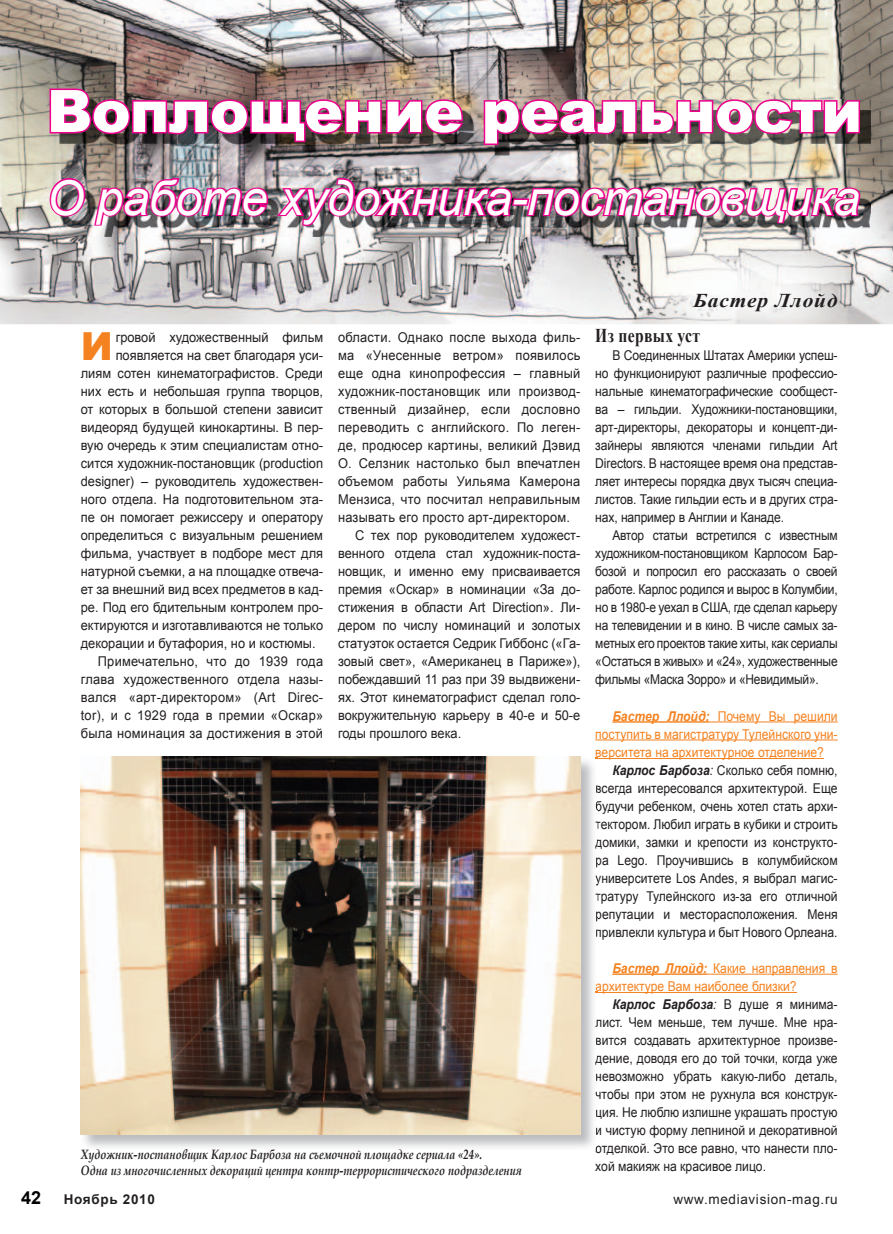
<style>
.page{position:relative;width:893px;height:1234px;background:#fff}
.page>*{position:absolute;margin:0;border:0;box-sizing:border-box;transform-origin:0 0}
.t1{font:900 58.5px "Arial";letter-spacing:-.01em;color:#fff}
.t2{font:italic 48px "Arial";letter-spacing:-.01em;color:#fff}
.t3{font:900 38.7px "Arial";color:#f58220}
.t4{font:700 19.5px "Times New Roman";letter-spacing:.02em;color:#231f20;scale:.8 1}
.t5{font:italic 700 19.5px "Times New Roman";letter-spacing:.04em;color:#231f20;scale:1.1 1}
.t6{font:700 18px "Arial";color:#000}
.t7{font:13.5px/18px "Arial";color:#231f20;text-align:justify;scale:.9 1}
.t8{font:13.5px "Arial";color:#231f20;scale:.95 1}
.t9{font:13.5px "Arial";letter-spacing:.02em;color:#231f20;scale:.95 1}
.t10{font:13.5px/18px "Arial";color:#231f20;text-align:justify;scale:.89 1}
.t11{font:13.5px/18px "Arial";color:#f58220;text-align:justify;scale:.9 1}
.t12{font:italic 700 13.5px/16.2px "Book Antiqua";color:#231f20;scale:.8 1}
.t13{font:13.5px "Arial";letter-spacing:.05em;color:#231f20}
.t14{font:700 13.5px "Arial";letter-spacing:.05em;color:#231f20}
.s1{font-weight:700;font-style:italic}
.s2{font-style:italic}
</style>
<div class="page">
<img style="left:0;top:0;width:893px;height:324px">
<hr style="left:612px;top:721px;width:98px;height:1px;background:#f58220">
<hr style="left:710px;top:721px;width:128px;height:1px;background:#f58220">
<hr style="left:595px;top:739px;width:243px;height:1px;background:#f58220">
<hr style="left:595px;top:757px;width:229px;height:1px;background:#f58220">
<hr style="left:612px;top:973px;width:95px;height:1px;background:#f58220">
<hr style="left:707px;top:973px;width:131px;height:1px;background:#f58220">
<hr style="left:595px;top:991px;width:202px;height:1px;background:#f58220">
<img style="left:60px;top:99px;width:811px;height:137px">
<img style="left:48px;top:87px;width:418px;height:57px">
<img style="left:482px;top:97px;width:379px;height:49px">
<img style="left:48px;top:170px;width:814px;height:57px">
<svg style="left:596px;top:785px;width:1px;height:38px"></svg>
<svg style="left:595px;top:839px;width:2px;height:100px"></svg>
<svg style="left:595px;top:1037px;width:2px;height:113px"></svg>
<img style="left:81px;top:756px;width:499px;height:377px">
<h1 class="t1" style="left:47px;top:69px;width:817px">Воплощение реальности</h1>
<h2 class="t2" style="left:47px;top:166px;width:815px">О работе художника-постановщика</h2>
<h3 class="t3" style="left:81px;top:318px;width:34px">И</h3>
<p class="t8" style="left:116px;top:328px;width:220px">гровой художественный фильм</p>
<p class="t8" style="left:116px;top:346px;width:220px">появляется на свет благодаря уси-</p>
<p class="t8" style="left:81px;top:364px;width:257px">лиям сотен кинематографистов. Среди</p>
<p class="t8" style="left:81px;top:382px;width:257px">них есть и небольшая группа творцов,</p>
<p class="t8" style="left:81px;top:400px;width:257px">от которых в большой степени зависит</p>
<p class="t8" style="left:81px;top:418px;width:257px">видеоряд будущей кинокартины. В пер-</p>
<p class="t8" style="left:81px;top:436px;width:257px">вую очередь к этим специалистам отно-</p>
<p class="t8" style="left:81px;top:454px;width:257px">сится художник-постановщик (production</p>
<p class="t8" style="left:81px;top:472px;width:257px">designer) – руководитель художествен-</p>
<p class="t8" style="left:81px;top:490px;width:257px">ного отдела. На подготовительном эта-</p>
<p class="t8" style="left:81px;top:508px;width:257px">пе он помогает режиссеру и оператору</p>
<p class="t8" style="left:81px;top:526px;width:257px">определиться с визуальным решением</p>
<p class="t8" style="left:81px;top:544px;width:257px">фильма, участвует в подборе мест для</p>
<p class="t8" style="left:81px;top:562px;width:257px">натурной съемки, а на площадке отвеча-</p>
<p class="t8" style="left:81px;top:580px;width:257px">ет за внешний вид всех предметов в кад-</p>
<p class="t8" style="left:81px;top:598px;width:257px">ре. Под его бдительным контролем про-</p>
<p class="t8" style="left:81px;top:616px;width:257px">ектируются и изготавливаются не только</p>
<p class="t8" style="left:81px;top:634px;width:249px">декорации и бутафория, но и костюмы.</p>
<p class="t9" style="left:98px;top:652px;width:239px">Примечательно, что до 1939 года</p>
<p class="t9" style="left:81px;top:670px;width:257px">глава художественного отдела назы-</p>
<p class="t9" style="left:81px;top:688px;width:257px">вался «арт-директором» (Art Direc-</p>
<p class="t9" style="left:81px;top:706px;width:257px">tor), и с 1929 года в премии «Оскар»</p>
<p class="t9" style="left:81px;top:724px;width:257px">была номинация за достижения в этой</p>
<p class="t9" style="left:338px;top:328px;width:257px">области. Однако после выхода филь-</p>
<p class="t9" style="left:338px;top:346px;width:257px">ма «Унесенные ветром» появилось</p>
<p class="t9" style="left:338px;top:364px;width:257px">еще одна кинопрофессия – главный</p>
<p class="t9" style="left:338px;top:382px;width:257px">художник-постановщик или производ-</p>
<p class="t9" style="left:338px;top:400px;width:257px">ственный дизайнер, если дословно</p>
<p class="t9" style="left:338px;top:418px;width:257px">переводить с английского. По леген-</p>
<p class="t9" style="left:338px;top:436px;width:257px">де, продюсер картины, великий Дэвид</p>
<p class="t9" style="left:338px;top:454px;width:257px">О. Селзник настолько был впечатлен</p>
<p class="t9" style="left:338px;top:472px;width:257px">объемом работы Уильяма Камерона</p>
<p class="t9" style="left:338px;top:490px;width:257px">Мензиса, что посчитал неправильным</p>
<p class="t9" style="left:338px;top:508px;width:246px">называть его просто арт-директором.</p>
<p class="t8" style="left:355px;top:526px;width:239px">С тех пор руководителем художест-</p>
<p class="t8" style="left:338px;top:544px;width:257px">венного отдела стал художник-поста-</p>
<p class="t8" style="left:338px;top:562px;width:257px">новщик, и именно ему присваивается</p>
<p class="t8" style="left:338px;top:580px;width:257px">премия «Оскар» в номинации «За до-</p>
<p class="t8" style="left:338px;top:598px;width:257px">стижения в области Art Direction». Ли-</p>
<p class="t8" style="left:338px;top:616px;width:257px">дером по числу номинаций и золотых</p>
<p class="t8" style="left:338px;top:634px;width:257px">статуэток остается Седрик Гиббонс («Га-</p>
<p class="t8" style="left:338px;top:652px;width:257px">зовый свет», «Американец в Париже»),</p>
<p class="t8" style="left:338px;top:670px;width:257px">побеждавший 11 раз при 39 выдвижени-</p>
<p class="t8" style="left:338px;top:688px;width:257px">ях. Этот кинематографист сделал голо-</p>
<p class="t8" style="left:338px;top:706px;width:257px">вокружительную карьеру в 40-е и 50-е</p>
<p class="t8" style="left:338px;top:724px;width:131px">годы прошлого века.</p>
<p class="t12" style="left:81px;top:1145px;width:553px">Художник-постановщик Карлос Барбоза на съемочной площадке сериала «24».<br>Одна из многочисленных декораций центра контр-террористического подразделения</p>
<h3 class="t5" style="left:693px;top:286px;width:133px">Бастер Ллойд</h3>
<h3 class="t4" style="left:595px;top:322px;width:133px">Из первых уст</h3>
<p class="t7" style="left:595px;top:346px;width:271px;text-indent:17px">В Соединенных Штатах Америки успеш&shy;но функционируют различные профессио&shy;нальные кинематографические сообщест&shy;ва – гильдии. Художники-постановщики, арт-директоры, декораторы и концепт-ди&shy;зайнеры являются членами гильдии Art Directors. В настоящее время она представ&shy;ляет интересы порядка двух тысяч специа&shy;листов. Такие гильдии есть и в других стра&shy;нах, например в Англии и Канаде.</p>
<p class="t10" style="left:595px;top:526px;width:274px;text-indent:17px">Автор статьи встретился с известным художником-постановщиком Карлосом Бар&shy;бозой и попросил его рассказать о своей работе. Карлос родился и вырос в Колумбии, но в 1980-е уехал в США, где сделал карьеру на телевидении и в кино. В числе самых за&shy;метных его проектов такие хиты, как сериалы «Остаться в живых» и «24», художественные фильмы «Маска Зорро» и «Невидимый».</p>
<p class="t11" style="left:595px;top:706px;width:271px;text-indent:17px"><span class="s1">Бастер Ллойд:</span> Почему Вы решили поступить в магистратуру Тулейнского уни&shy;верситета на архитектурное отделение?</p>
<p class="t7" style="left:595px;top:760px;width:271px;text-indent:17px"><span class="s1">Карлос Барбоза</span><span class="s2">:</span> Сколько себя помню, всегда интересовался архитектурой. Еще будучи ребенком, очень хотел стать архи&shy;тектором. Любил играть в кубики и строить домики, замки и крепости из конструкто&shy;ра Lego. Проучившись в колумбийском университете Los Andes, я выбрал магис&shy;тратуру Тулейнского из-за его отличной репутации и месторасположения. Меня привлекли культура и быт Нового Орлеана.</p>
<p class="t11" style="left:595px;top:958px;width:271px;text-indent:17px"><span class="s1">Бастер Ллойд:</span> Какие направления в архитектуре Вам наиболее близки?</p>
<p class="t7" style="left:595px;top:994px;width:271px;text-indent:17px"><span class="s1">Карлос Барбоза</span><span class="s2">:</span> В душе я минима&shy;лист. Чем меньше, тем лучше. Мне нра&shy;вится создавать архитектурное произве&shy;дение, доводя его до той точки, когда уже невозможно убрать какую-либо деталь, чтобы при этом не рухнула вся конструк&shy;ция. Не люблю излишне украшать простую и чистую форму лепниной и декоративной отделкой. Это все равно, что нанести пло&shy;хой макияж на красивое лицо.</p>
<h3 class="t6" style="left:21px;top:1185px;width:22px">42</h3>
<p class="t14" style="left:64px;top:1190px;width:93px">Ноябрь 2010</p>
<p class="t13" style="left:673px;top:1190px;width:166px">www.mediavision-mag.ru</p>
</div>
